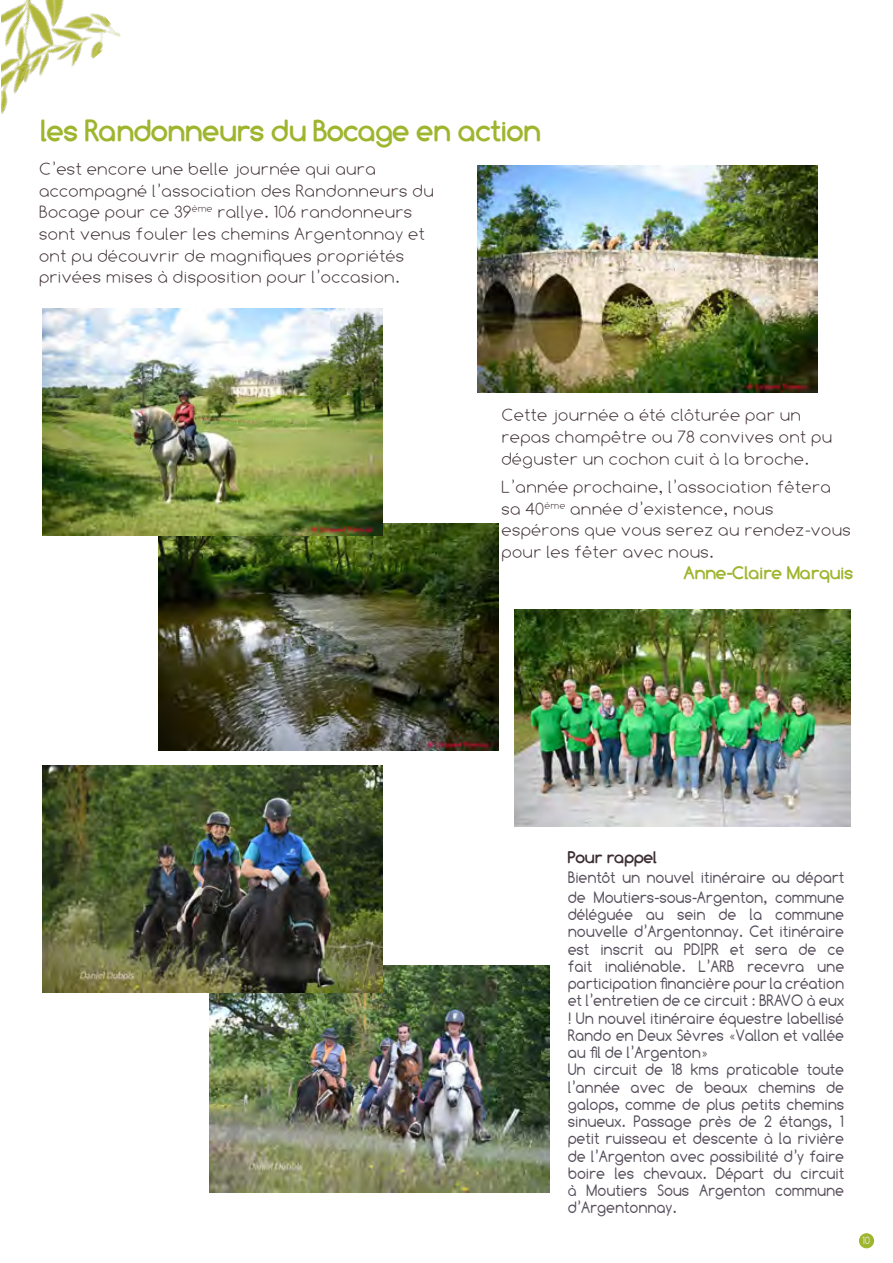
<style>
.page{position:relative;width:893px;height:1263px;background:#fff}
.page>*{position:absolute;margin:0;border:0;box-sizing:border-box;transform-origin:0 0}
.t1{font:700 30px "Comfortaa";color:#9eb52e}
.t2{font:300 18px/21.6px "Comfortaa";color:#3d2e32}
.t3{font:700 18px "Comfortaa";color:#9eb52e}
.t4{font:16.5px/17.2px "Comfortaa";color:#564e5b;scale:.94 1}
.t5{font:700 16.5px "Comfortaa";color:#3d2e32}
.t6{font:10.5px "Comfortaa";color:#f2f3fa}
</style>
<div class="page">
<div style="left:859px;top:1234px;width:14px;height:14px;background:#9eb52e;border-radius:50%"></div>
<div style="left:859px;top:1233px;width:15px;height:15px;border:1px solid #9eb52e;border-radius:50%"></div>
<img style="left:1px;top:11px;width:7px;height:103px">
<img style="left:8px;top:0;width:113px;height:94px">
<img style="left:514px;top:610px;width:336px;height:217px">
<img style="left:159px;top:523px;width:340px;height:227px">
<img style="left:478px;top:166px;width:340px;height:227px">
<img style="left:43px;top:309px;width:340px;height:227px">
<img style="left:209px;top:965px;width:340px;height:227px">
<img style="left:43px;top:765px;width:340px;height:227px">
<h1 class="t1" style="left:40px;top:113px;width:502px">les Randonneurs du Bocage en action</h1>
<p class="t2" style="left:39px;top:158px;width:397px">C’est encore une belle journée qui aura accompagné l’association des Randonneurs du Bocage pour ce 39<sup>ème</sup> rallye. 106 randonneurs sont venus fouler les chemins Argentonnay et ont pu découvrir de magnifiques propriétés privées mises à disposition pour l’occasion.</p>
<p class="t2" style="left:502px;top:404px;width:333px">Cette journée a été clôturée par un repas champêtre ou 78 convives ont pu déguster un cochon cuit à la broche.</p>
<p class="t2" style="left:502px;top:476px;width:351px">L’année prochaine, l’association fêtera sa 40<sup>ème</sup> année d’existence, nous espérons que vous serez au rendez-vous pour les fêter avec nous.</p>
<p class="t3" style="left:684px;top:563px;width:171px">Anne-Claire Marquis</p>
<p class="t5" style="left:568px;top:848px;width:91px">Pour rappel</p>
<p class="t4" style="left:568px;top:867px;width:296px;line-height:19.8px">Bientôt un nouvel itinéraire au départ de Moutiers-sous-Argenton, commune</p>
<p class="t4" style="left:568px;top:906px;width:296px">déléguée au sein de la commune nouvelle d’Argentonnay. Cet itinéraire est inscrit au PDIPR et sera de ce fait inaliénable. L’ARB recevra une participation financière pour la création et l’entretien de ce circuit : BRAVO à eux ! Un nouvel itinéraire équestre labellisé Rando en Deux Sèvres «Vallon et vallée au fil de l’Argenton»<br>Un circuit de 18 kms praticable toute l’année avec de beaux chemins de galops, comme de plus petits chemins sinueux. Passage près de 2 étangs, 1 petit ruisseau et descente à la rivière de l’Argenton avec possibilité d’y faire boire les chevaux. Départ du circuit à Moutiers Sous Argenton commune d’Argentonnay.</p>
<p class="t6" style="left:862px;top:1234px;width:9px">10</p>
</div>
